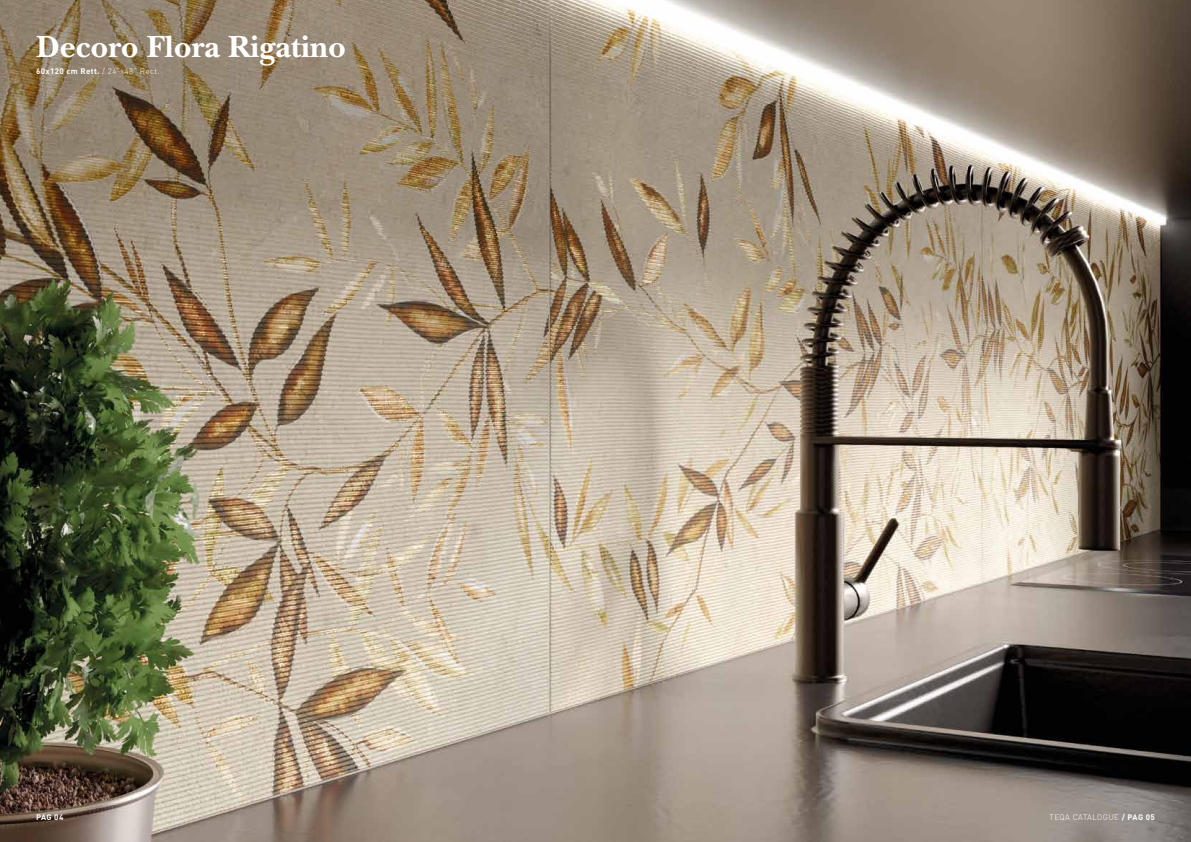
<style>
.page{position:relative;width:1191px;height:842px;background:#fff}
.page>*{position:absolute;margin:0;border:0;box-sizing:border-box;transform-origin:0 0}
.t1{font:700 32px "New Baskerville Std";color:#fff}
.t2{font:700 8px "DIN";letter-spacing:.05em;color:#fff}
.t3{font:300 8px "DIN";letter-spacing:.05em;color:#fff}
.s1{font-weight:300}
.s2{font-weight:700}
</style>
<div class="page">
<img style="left:0;top:0;width:1191px;height:842px">
<h1 class="t1" style="left:36px;top:28px;width:311px">Decoro Flora Rigatino</h1>
<p class="t2" style="left:36px;top:66px;width:125px">60x120 cm Rett. <span class="s1">/ 24”x48” Rect.</span></p>
<p class="t2" style="left:36px;top:812px;width:29px">PAG 04</p>
<p class="t3" style="left:1049px;top:812px;width:107px">TEQA CATALOGUE <span class="s2">/ PAG 05</span></p>
</div>
